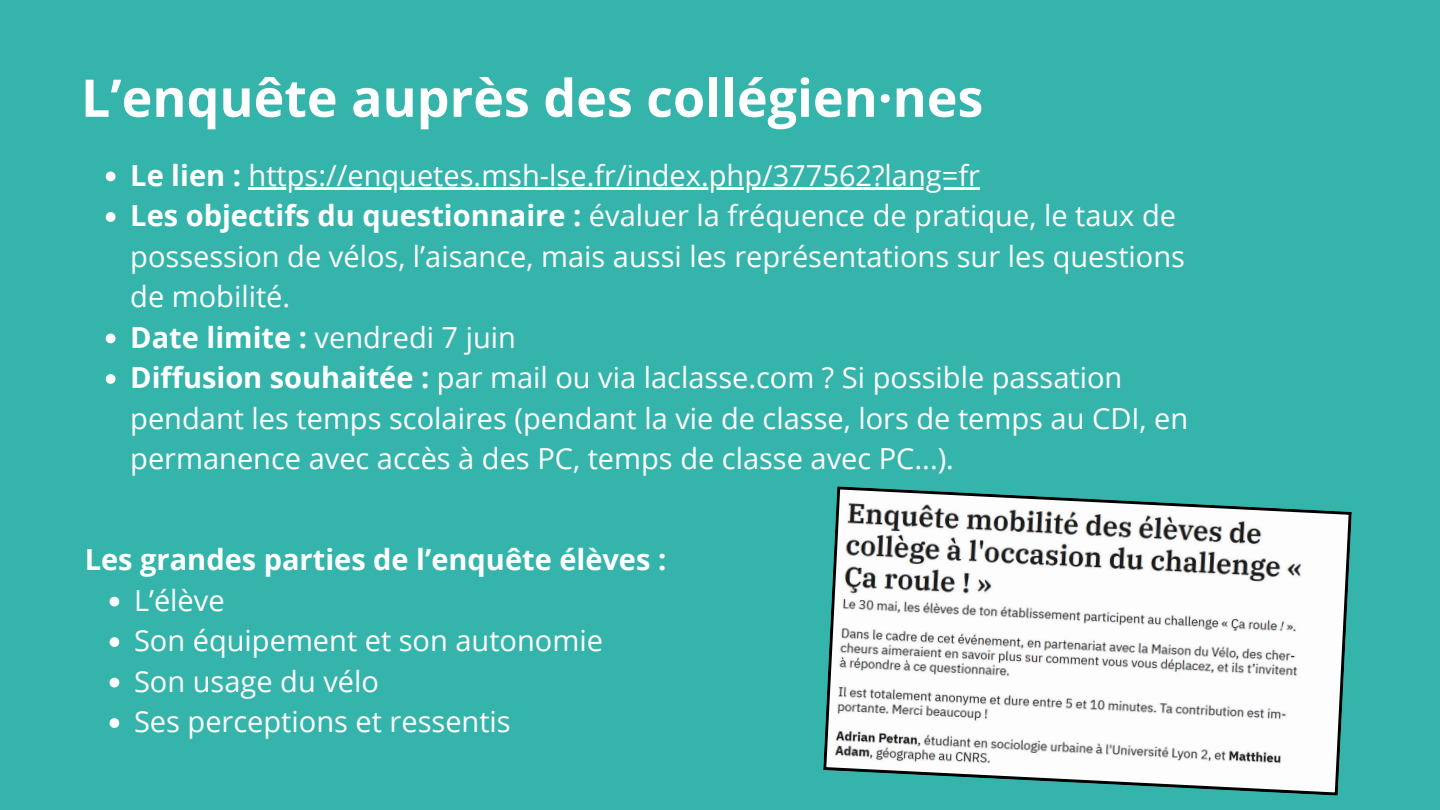
<style>
.page{position:relative;width:1440px;height:810px;background:#35b4ac}
.page>*{position:absolute;margin:0;border:0;box-sizing:border-box;transform-origin:0 0}
.t1{font:700 52px "Open Sans";color:#fff}
.t2{font:29px/40.5px "Open Sans";color:#fff}
.t3{font:700 29px "Open Sans";color:#fff}
.s1{font-weight:700}
</style>
<div class="page">
<svg style="left:823px;top:486px;width:529px;height:310px;background:#ccdad9"></svg>
<svg style="left:106px;top:172px;width:10px;height:9px"></svg>
<hr style="left:249px;top:187px;width:731px;height:3px;background:#fff">
<svg style="left:106px;top:212px;width:10px;height:10px"></svg>
<svg style="left:106px;top:334px;width:10px;height:9px"></svg>
<svg style="left:106px;top:374px;width:10px;height:10px"></svg>
<svg style="left:110px;top:597px;width:9px;height:9px"></svg>
<svg style="left:110px;top:637px;width:9px;height:10px"></svg>
<svg style="left:110px;top:678px;width:9px;height:9px"></svg>
<svg style="left:110px;top:718px;width:9px;height:10px"></svg>
<h2 class="t1" style="left:81px;top:61px;width:904px">L’enquête auprès des collégien·nes</h2>
<h1 class="t2" style="left:130px;top:154px;width:851px"><span class="s1">Le lien :</span> https://enquetes.msh-lse.fr/index.php/377562?lang=fr</h1>
<p class="t2" style="left:130px;top:195px;width:1047px"><span class="s1">Les objectifs du questionnaire :</span> évaluer la fréquence de pratique, le taux de</p>
<p class="t2" style="left:130px;top:235px;width:1056px">possession de vélos, l’aisance, mais aussi les représentations sur les questions de mobilité.<br><span class="s1">Date limite :</span> vendredi 7 juin</p>
<p class="t2" style="left:130px;top:357px;width:994px"><span class="s1">Diffusion souhaitée :</span> par mail ou via laclasse.com ? Si possible passation</p>
<p class="t2" style="left:130px;top:397px;width:1059px">pendant les temps scolaires (pendant la vie de classe, lors de temps au CDI, en permanence avec accès à des PC, temps de classe avec PC...).</p>
<p class="t3" style="left:85px;top:539px;width:583px">Les grandes parties de l’enquête élèves :</p>
<p class="t2" style="left:134px;top:579px;width:92px">L’élève</p>
<p class="t2" style="left:134px;top:620px;width:470px">Son équipement et son autonomie</p>
<p class="t2" style="left:134px;top:660px;width:246px">Son usage du vélo</p>
<p class="t2" style="left:134px;top:701px;width:378px">Ses perceptions et ressentis</p>
</div>
